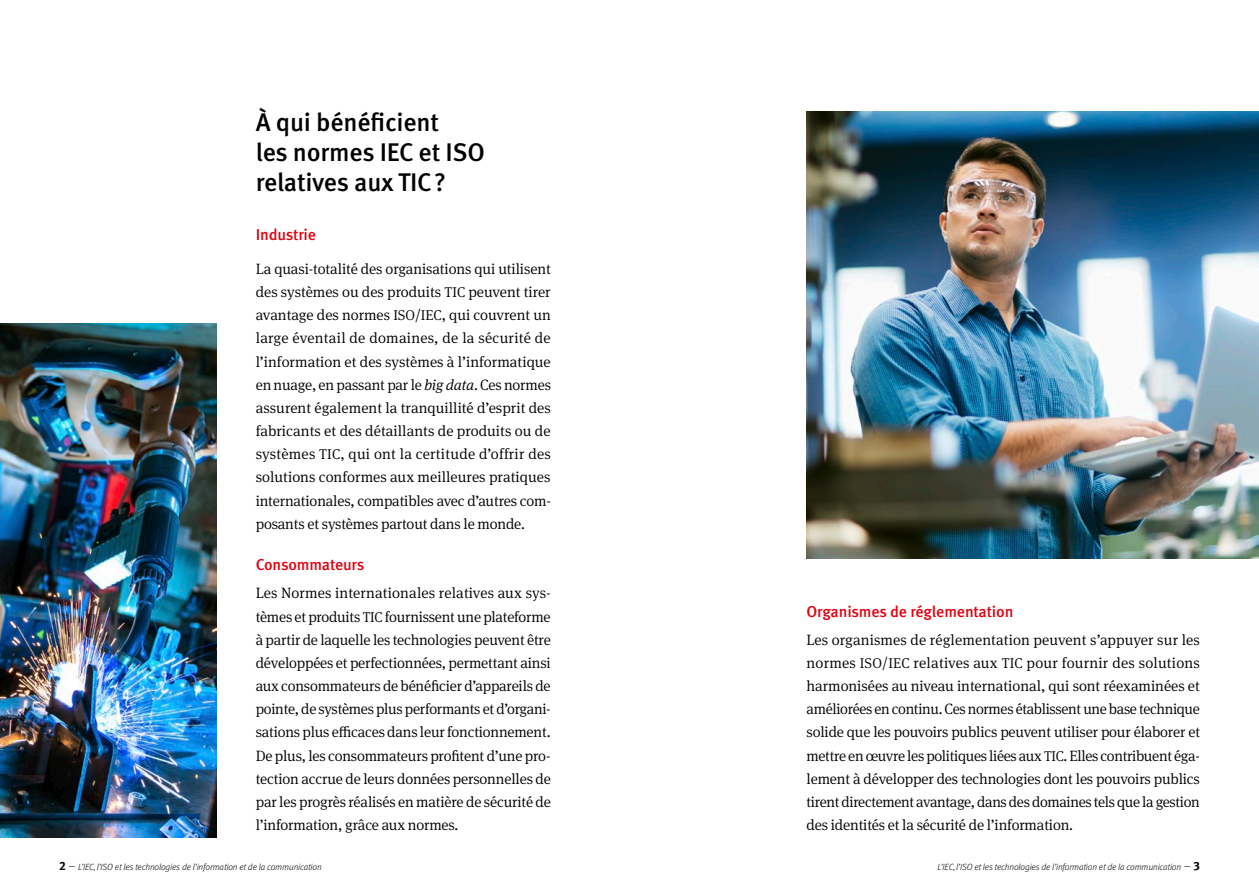
<style>
.page{position:relative;width:1259px;height:893px;background:#fff}
.page>*{position:absolute;margin:0;border:0;box-sizing:border-box;transform-origin:0 0}
.t1{font:500 25.5px/30px "Meta Pro";letter-spacing:-.01em;color:#000}
.t2{font:500 15.75px "Meta Pro";letter-spacing:-.01em;color:#e2000f}
.t3{font:300 15px/23.1px "Meta Serif Pro";letter-spacing:-.01em;color:#000;text-align:justify}
.t4{font:italic 300 9px "Meta Pro";letter-spacing:-.01em;color:#000}
.s1{font-size:14.25px}
.s2{font-style:italic}
.s3{font-weight:700;font-style:normal;font-size:12px}
.s4{font-size:12px}
</style>
<div class="page">
<img style="left:0;top:323px;width:216px;height:514px">
<img style="left:806px;top:112px;width:453px;height:446px">
<h1 class="t1" style="left:256px;top:105px;width:231px">À qui bénéficient<br>les normes IEC et ISO relatives aux TIC?</h1>
<p class="t2" style="left:256px;top:222px;width:62px">Industrie</p>
<p class="t3" style="left:256px;top:256px;width:297px">La quasi-totalité des organisations qui utilisent des systèmes ou des produits <span class="s1">TIC</span> peuvent tirer avantage des normes <span class="s1">ISO</span>/<span class="s1">IEC</span>, qui couvrent un large éventail de domaines, de la sécurité de l’information et des systèmes à l’informatique en nuage, en passant par le <span class="s2">big data</span>. Ces normes assurent également la tranquillité d’esprit des fabricants et des détaillants de produits ou de systèmes <span class="s1">TIC</span>, qui ont la certitude d’offrir des solutions conformes aux meilleures pratiques internationales, compatibles avec d’autres com&shy;posants et systèmes partout dans le monde.</p>
<p class="t2" style="left:256px;top:552px;width:110px">Consommateurs</p>
<p class="t3" style="left:256px;top:581px;width:297px">Les Normes internationales relatives aux sys&shy;tèmes et produits <span class="s1">TIC</span> fournissent une plateforme à partir de laquelle les technologies peuvent être développées et perfectionnées, permettant ainsi aux consommateurs de bénéficier d’appareils de pointe, de systèmes plus performants et d’organi&shy;sations plus efficaces dans leur fonctionnement.<br>De plus, les consommateurs profitent d’une pro&shy;tection accrue de leurs données personnelles de par les progrès réalisés en matière de sécurité de l’information, grâce aux normes.</p>
<p class="t4" style="left:59px;top:860px;width:264px"><span class="s3">2</span> <span class="s4">–</span> L’IEC, l’ISO et les technologies de l’information et de la communication</p>
<p class="t4" style="left:937px;top:860px;width:264px">L’IEC, l’ISO et les technologies de l’information et de la communication <span class="s4">–</span> <span class="s3">3</span></p>
<p class="t2" style="left:806px;top:600px;width:208px">Organismes de réglementation</p>
<p class="t3" style="left:806px;top:627px;width:395px">Les organismes de réglementation peuvent s’appuyer sur les normes <span class="s1">ISO</span>/<span class="s1">IEC</span> relatives aux <span class="s1">TIC</span> pour fournir des solutions harmonisées au niveau international, qui sont réexaminées et améliorées en continu. Ces normes établissent une base technique solide que les pouvoirs publics peuvent utiliser pour élaborer et mettre en œuvre les politiques liées aux <span class="s1">TIC</span>. Elles contribuent éga&shy;lement à développer des technologies dont les pouvoirs publics tirent directement avantage, dans des domaines tels que la gestion des identités et la sécurité de l’information.</p>
</div>
